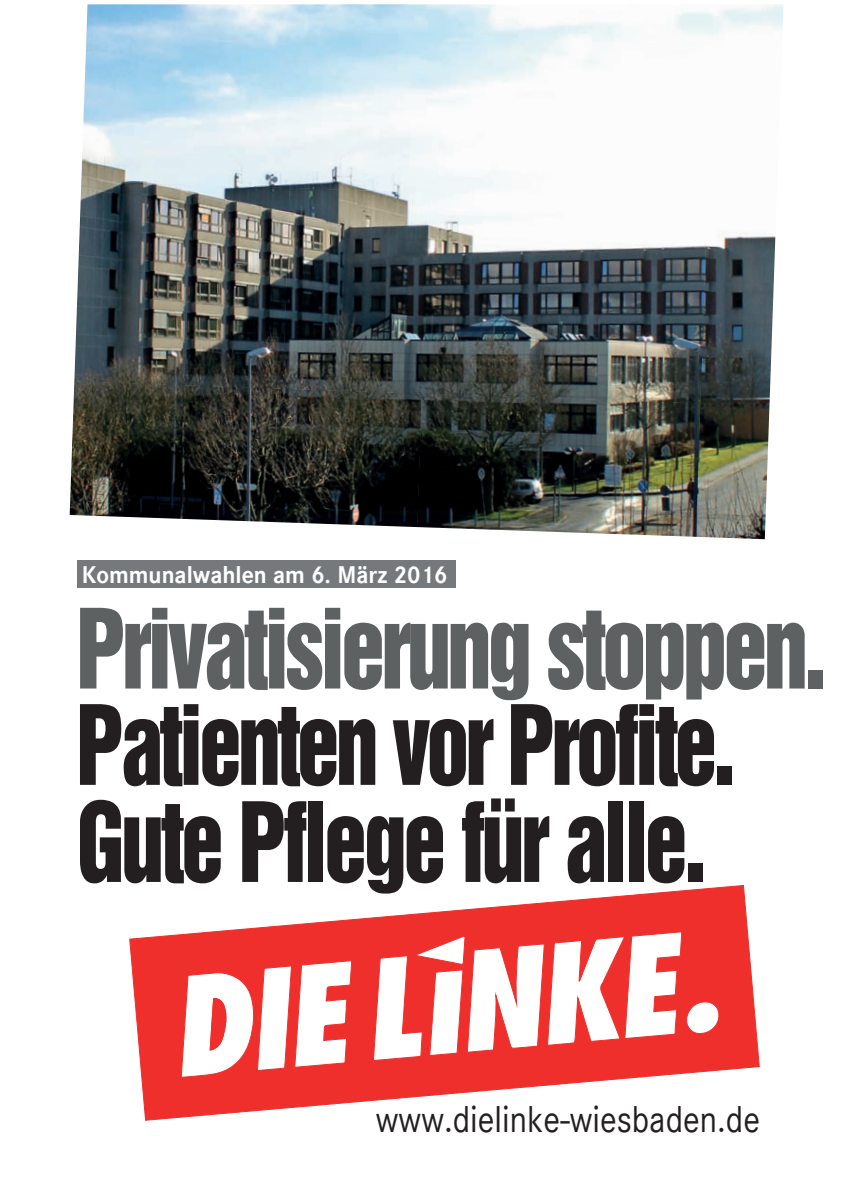
<style>
.page{position:relative;width:851px;height:1202px;background:#fff}
.page>*{position:absolute;margin:0;border:0;box-sizing:border-box;transform-origin:0 0}
.t1{font:101px/96.8px "Switzerland Inserat Plain";letter-spacing:-.045em;color:#231f20;scale:.85 1}
.t2{font:38.6px "Corporate S";color:#231f20;scale:.89 1}
.t3{font:23.8px "Corporate SBQ";color:#fff;scale:.94 1}
.s1{color:#5d6162}
</style>
<div class="page">
<svg style="left:129px;top:885px;width:630px;height:236px"></svg>
<svg style="left:373px;top:931px;width:347px;height:145px"></svg>
<svg style="left:181px;top:960px;width:171px;height:118px"></svg>
<div style="left:77px;top:560px;width:378px;height:28px;background:#75797b"></div>
<img style="left:81px;top:4px;width:208px;height:176px">
<img style="left:289px;top:4px;width:209px;height:184px">
<img style="left:695px;top:4px;width:88px;height:535px">
<img style="left:74px;top:180px;width:216px;height:201px">
<img style="left:282px;top:188px;width:209px;height:205px">
<img style="left:491px;top:195px;width:216px;height:209px">
<img style="left:70px;top:381px;width:352px;height:146px">
<img style="left:417px;top:393px;width:283px;height:144px">
<p class="t3" style="left:82px;top:560px;width:390px">Kommunalwahlen am 6. März 2016</p>
<p class="t1" style="left:76px;top:600px;width:883px"><span class="s1">Privatisierung stoppen.<br></span>Patienten vor Profite.<br>Gute Pflege für alle.</p>
<p class="t2" style="left:376px;top:1098px;width:433px">www.dielinke-wiesbaden.de</p>
</div>
